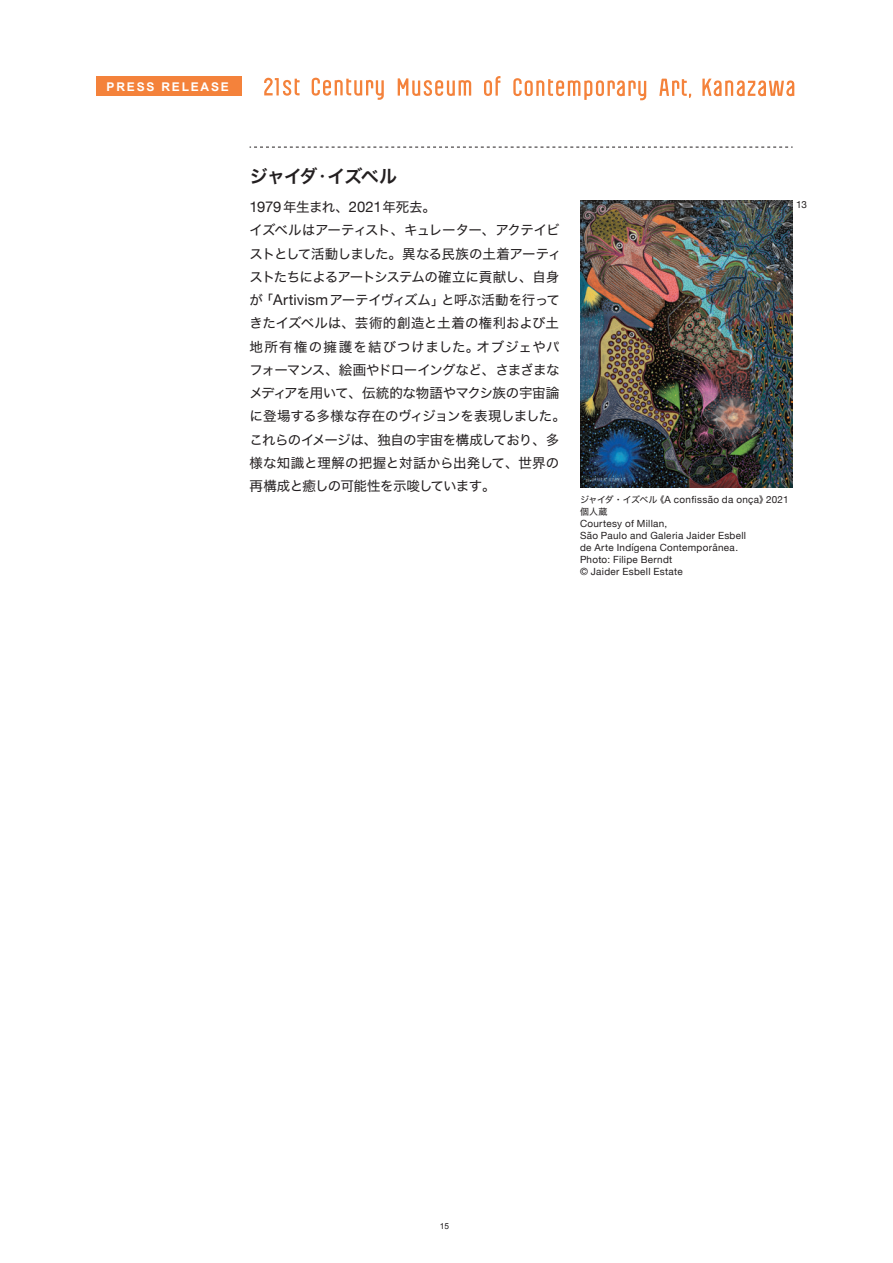
<style>
.page{position:relative;width:893px;height:1263px;background:#fff}
.page>*{position:absolute;margin:0;border:0;box-sizing:border-box;transform-origin:0 0}
.t1{font:18px "Hira Kaku Pro W6";letter-spacing:-.06em;color:#231f20}
.t2{font:13.5px/23.2px "Hira Kaku Std W4";letter-spacing:-.03em;color:#231f20}
.t3{font:700 12px "Arial";letter-spacing:.15em;color:#fff}
.t4{font:9.9px/12px "Helvetica Neue";letter-spacing:.03em;color:#231f20}
.t5{font:9px "Hira Kaku Std W4";color:#231f20}
.t6{font:8.25px "Arial";color:#231f20}
.s1{font-family:"Hira Kaku Pro W3"}
.s2{font-family:"Helvetica Neue";font-size:14.85px}
.s3{font-family:"Hira Kaku Std W4";font-size:9px}
</style>
<div class="page">
<svg style="left:312px;top:78px;width:72px;height:22px"></svg>
<svg style="left:264px;top:78px;width:36px;height:18px"></svg>
<svg style="left:484px;top:76px;width:16px;height:20px"></svg>
<svg style="left:398px;top:78px;width:73px;height:18px"></svg>
<svg style="left:659px;top:79px;width:32px;height:19px"></svg>
<svg style="left:513px;top:78px;width:133px;height:22px"></svg>
<svg style="left:702px;top:79px;width:92px;height:17px"></svg>
<div style="left:96px;top:77px;width:146px;height:19px;background:#f4823b"></div>
<svg style="left:250px;top:147px;width:543px;height:1px"></svg>
<img style="left:580px;top:200px;width:213px;height:288px">
<p class="t3" style="left:107px;top:80px;width:124px">PRESS RELEASE</p>
<h1 class="t1" style="left:250px;top:160px;width:149px">ジャイダ<span class="s1">・</span>イズベル</h1>
<p class="t2" style="left:250px;top:195px;width:318px"><span class="s2">1979</span>年生まれ、<span class="s2">2021</span>年死去。<br>イズベルはアーティスト、キュレーター、アクテイビストとして活動しました。異なる民族の土着アーティストたちによるアートシステムの確立に貢献し、自身が「<span class="s2">Artivism</span>アーテイヴィズム」と呼ぶ活動を行ってきたイズベルは、芸術的創造と土着の権利および土地所有権の擁護を結びつけました。オブジェやパフォーマンス、絵画やドローイングなど、さまざまなメディアを用いて、伝統的な物語やマクシ族の宇宙論に登場する多様な存在のヴィジョンを表現しました。これらのイメージは、独自の宇宙を構成しており、多様な知識と理解の把握と対話から出発して、世界の再構成と癒しの可能性を示唆しています。</p>
<p class="t4" style="left:796px;top:199px;width:12px">13</p>
<p class="t4" style="left:580px;top:494px;width:210px"><span class="s3">ジャイダ・イズベル《</span>A confissão da onça<span class="s3">》</span>2021</p>
<p class="t5" style="left:580px;top:505px;width:29px">個人蔵</p>
<p class="t4" style="left:580px;top:518px;width:168px">Courtesy of Millan,<br>São Paulo and Galeria Jaider Esbell de Arte Indígena Contemporânea.<br>Photo: Filipe Berndt<br>© Jaider Esbell Estate</p>
<p class="t6" style="left:440px;top:1221px;width:11px">15</p>
</div>
